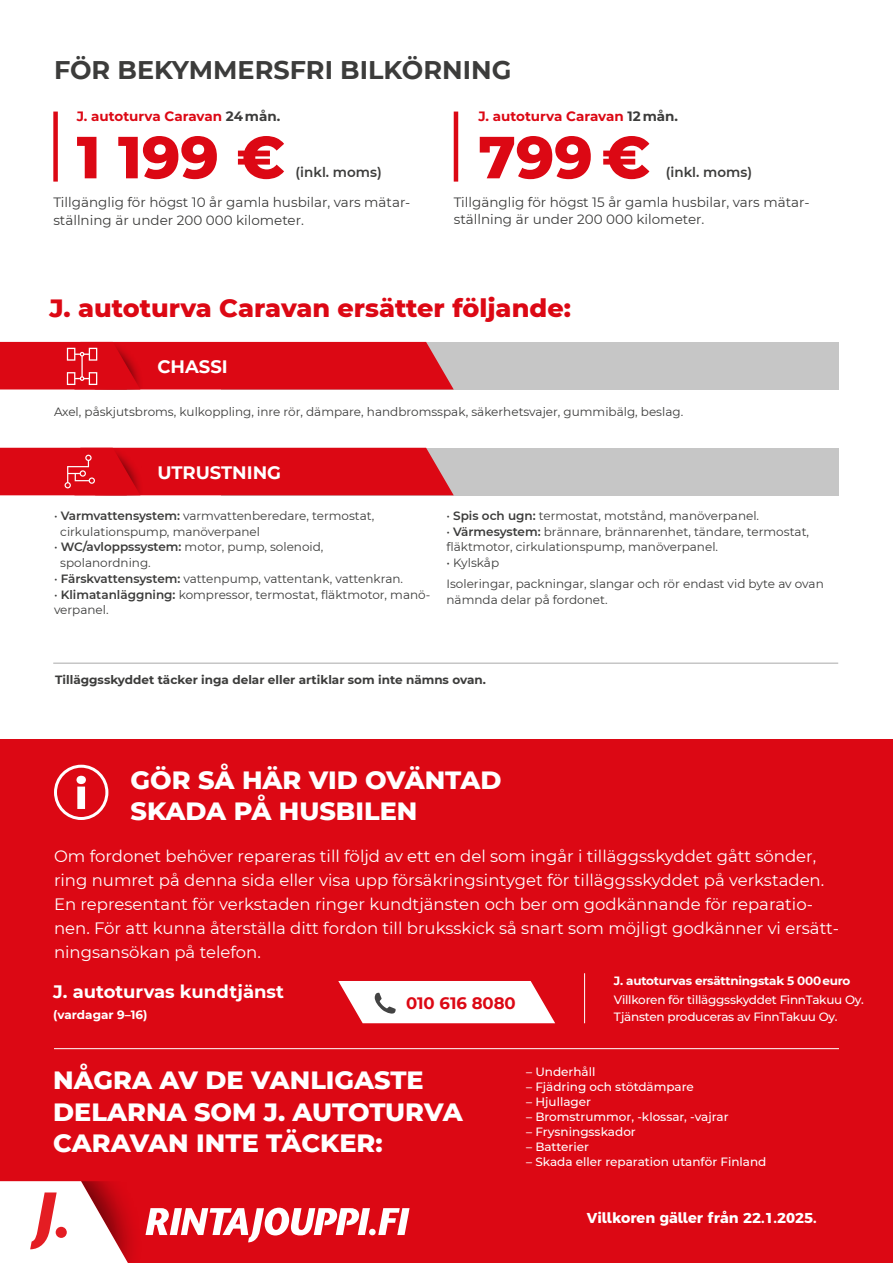
<style>
.page{position:relative;width:893px;height:1263px;background:#fff}
.page>*{position:absolute;margin:0;border:0;box-sizing:border-box;transform-origin:0 0}
.t1{font:800 59.25px "Montserrat";color:#dc0814}
.t2{font:800 25.5px/31.5px "Montserrat";color:#fff}
.t3{font:800 25.5px "Montserrat";color:#dc0814}
.t4{font:700 25.5px "Montserrat";color:#3c3c3b}
.t5{font:700 18px "Montserrat";color:#fff}
.t6{font:16.5px/24px "Montserrat";color:#fff}
.t7{font:700 16.5px "Montserrat";color:#dc0814}
.t8{font:700 14.55px "Argentum Sans";color:#fff}
.t9{font:13.5px/16.2px "Montserrat";color:#3c3c3b}
.t10{font:700 13.5px "Montserrat";color:#dc0814}
.t11{font:600 13.5px "Montserrat";color:#3c3c3b}
.t12{font:12px/15.8px "Montserrat";color:#3c3c3b}
.t13{font:500 12px "Montserrat";color:#fff}
.t14{font:500 12px/16.5px "Montserrat";letter-spacing:-.02em;color:#fff}
.t15{font:700 12px "Montserrat";color:#3c3c3b}
.t16{font:700 12px "Montserrat";letter-spacing:-.02em;color:#fff}
.t17{font:700 12px "Montserrat";color:#fff}
.s1{color:#3c3c3b}
.s2{font-weight:600}
</style>
<div class="page">
<div style="left:221px;top:448px;width:618px;height:47px;background:#c6c6c6"></div>
<div style="left:0;top:448px;width:454px;height:47px;background:#dc0814"></div>
<div style="left:221px;top:342px;width:618px;height:47px;background:#c6c6c6"></div>
<div style="left:0;top:342px;width:454px;height:47px;background:#dc0814"></div>
<hr style="left:454px;top:112px;width:4px;height:70px;background:#dc0814">
<div style="left:53px;top:112px;width:5px;height:70px;background:#dc0814"></div>
<hr style="left:53px;top:662px;width:785px;height:2px;background:#c6c6c6">
<div style="left:0;top:740px;width:893px;height:523px;background:#dc0814"></div>
<svg style="left:338px;top:981px;width:217px;height:42px;background:#f8e0e1"></svg>
<hr style="left:54px;top:1048px;width:785px;height:1px;background:#fff">
<svg style="left:76px;top:776px;width:10px;height:33px"></svg>
<div style="left:54px;top:765px;width:54px;height:55px;border:3px solid #fff;border-radius:50%"></div>
<hr style="left:584px;top:973px;width:1px;height:50px;background:#fff">
<svg style="left:0;top:1181px;width:410px;height:82px"></svg>
<h2 class="t4" style="left:54px;top:51px;width:459px">FÖR BEKYMMERSFRI BILKÖRNING</h2>
<p class="t10" style="left:77px;top:106px;width:205px">J. autoturva Caravan <span class="s1">24 mån.</span></p>
<h1 class="t1" style="left:77px;top:114px;width:210px">1 199 €</h1>
<p class="t11" style="left:296px;top:163px;width:88px">(inkl. moms)</p>
<p class="t10" style="left:478px;top:106px;width:201px">J. autoturva Caravan <span class="s1">12 mån.</span></p>
<h1 class="t1" style="left:478px;top:114px;width:174px">799 €</h1>
<p class="t11" style="left:666px;top:163px;width:88px">(inkl. moms)</p>
<p class="t9" style="left:53px;top:193px;width:359px;line-height:18px">Tillgänglig för högst 10 år gamla husbilar, vars mätar&shy;ställning är under 200 000 kilometer.</p>
<p class="t9" style="left:454px;top:194px;width:357px">Tillgänglig för högst 15 år gamla husbilar, vars mätar&shy;ställning är under 200 000 kilometer.</p>
<h2 class="t3" style="left:50px;top:289px;width:523px">J. autoturva Caravan ersätter följande:</h2>
<h3 class="t5" style="left:157px;top:354px;width:72px">CHASSI</h3>
<p class="t12" style="left:54px;top:403px;width:631px">Axel, påskjutsbroms, kulkoppling, inre rör, dämpare, handbromsspak, säkerhetsvajer, gummibälg, beslag.</p>
<h3 class="t5" style="left:157px;top:459px;width:125px">UTRUSTNING</h3>
<p class="t12" style="left:60px;top:507px;width:316px;text-indent:-6px">• <span class="s2">Varmvattensystem:</span> varmvattenberedare, termostat, cirkulationspump, manöverpanel</p>
<p class="t12" style="left:60px;top:539px;width:265px;text-indent:-6px">• <span class="s2">WC/avloppssystem:</span> motor, pump, solenoid, spolanordning.</p>
<p class="t12" style="left:54px;top:570px;width:351px">• <span class="s2">Färskvattensystem:</span> vattenpump, vattentank, vattenkran.</p>
<p class="t12" style="left:54px;top:586px;width:378px">• <span class="s2">Klimatanläggning:</span> kompressor, termostat, fläktmotor, manö&shy;verpanel.</p>
<p class="t12" style="left:446px;top:507px;width:314px">• <span class="s2">Spis och ugn:</span> termostat, motstånd, manöverpanel.</p>
<p class="t12" style="left:446px;top:523px;width:364px">• <span class="s2">Värmesystem:</span> brännare, brännarenhet, tändare, termostat, fläktmotor, cirkulationspump, manöverpanel.</p>
<p class="t12" style="left:446px;top:552px;width:379px;line-height:21px">• Kylskåp<br>Isoleringar, packningar, slangar och rör endast vid byte av ovan</p>
<p class="t12" style="left:446px;top:591px;width:163px">nämnda delar på fordonet.</p>
<p class="t15" style="left:55px;top:671px;width:432px">Tilläggsskyddet täcker inga delar eller artiklar som inte nämns ovan.</p>
<h2 class="t2" style="left:131px;top:764px;width:373px;line-height:30.6px">GÖR SÅ HÄR VID OVÄNTAD<br>SKADA PÅ HUSBILEN</h2>
<p class="t6" style="left:54px;top:843px;width:786px">Om fordonet behöver repareras till följd av ett en del som ingår i tilläggsskyddet gått sönder, ring numret på denna sida eller visa upp försäkringsintyget för tilläggsskyddet på verkstaden.<br>En representant för verkstaden ringer kundtjänsten och ber om godkännande för reparatio&shy;nen. För att kunna återställa ditt fordon till bruksskick så snart som möjligt godkänner vi ersätt&shy;ningsansökan på telefon.</p>
<h3 class="t5" style="left:53px;top:979px;width:232px">J. autoturvas kundtjänst</h3>
<p class="t17" style="left:53px;top:1006px;width:96px">(vardagar 9–16)</p>
<h3 class="t7" style="left:406px;top:991px;width:111px">010 616 8080</h3>
<p class="t16" style="left:614px;top:972px;width:238px">J. autoturvas ersättningstak 5 000 euro</p>
<p class="t14" style="left:614px;top:991px;width:251px">Villkoren för tilläggsskyddet FinnTakuu Oy.<br>Tjänsten produceras av FinnTakuu Oy.</p>
<h2 class="t2" style="left:53px;top:1063px;width:411px">NÅGRA AV DE VANLIGASTE<br>DELARNA SOM J. AUTOTURVA<br>CARAVAN INTE TÄCKER:</h2>
<p class="t13" style="left:526px;top:1064px;width:71px">– Underhåll</p>
<p class="t13" style="left:526px;top:1079px;width:169px">– Fjädring och stötdämpare</p>
<p class="t13" style="left:526px;top:1094px;width:66px">– Hjullager</p>
<p class="t13" style="left:526px;top:1109px;width:204px">– Bromstrummor, -klossar, -vajrar</p>
<p class="t13" style="left:526px;top:1124px;width:111px">– Frysningsskador</p>
<p class="t13" style="left:526px;top:1139px;width:64px">– Batterier</p>
<p class="t13" style="left:526px;top:1154px;width:242px">– Skada eller reparation utanför Finland</p>
<p class="t8" style="left:587px;top:1206px;width:231px">Villkoren gäller från 22.1.2025.</p>
</div>
